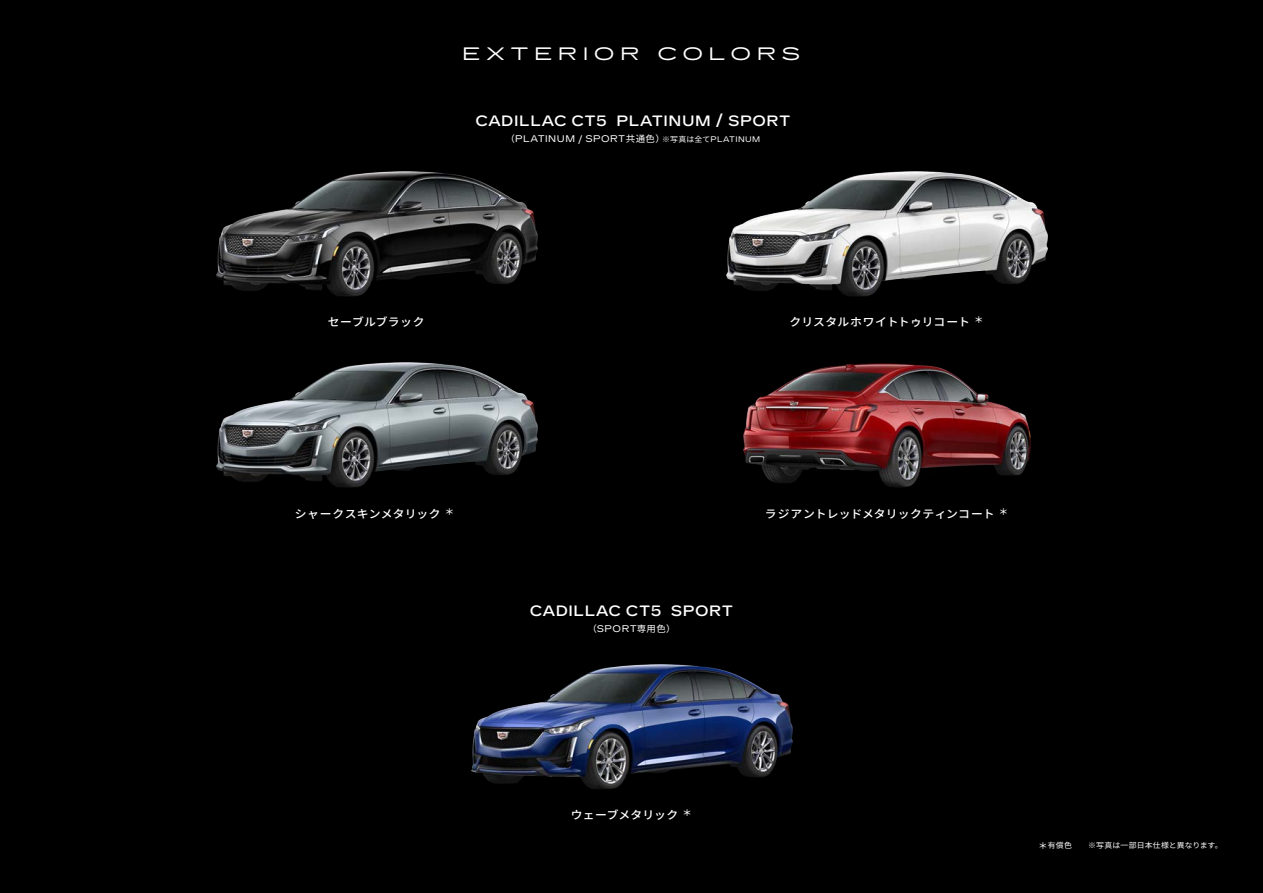
<style>
.page{position:relative;width:1263px;height:893px;background:#000}
.page>*{position:absolute;margin:0;border:0;box-sizing:border-box;transform-origin:0 0}
.t1{font:expanded 18px "Cadillac Gothic";letter-spacing:.3em;color:#fff}
.t2{font:500 15px "Cadillac Gothic";letter-spacing:.04em;color:#fff}
.t3{font:500 11.25px "Source Han Sans";letter-spacing:.02em;color:#fff;scale:1.05 1}
.t4{font:9.6px "Cadillac Gothic";letter-spacing:.05em;color:#fff}
.t5{font:9px "Source Han Sans";color:#fff;scale:1.05 1}
.t6{font:7.5px "Source Han Sans";letter-spacing:.015em;color:#fff;scale:1.05 1}
.s1{font-family:"Source Han Sans";font-size:9px}
.s2{font-family:"Source Han Sans";font-size:7.5px}
.s3{font-size:7.95px}
.s4{font-family:"Cadillac Gothic";font-size:9.6px}
.s5{font-size:9px}
</style>
<div class="page">
<img style="left:217px;top:171px;width:320px;height:125px">
<img style="left:217px;top:363px;width:320px;height:124px">
<img style="left:727px;top:171px;width:320px;height:125px">
<img style="left:743px;top:363px;width:288px;height:124px">
<img style="left:472px;top:664px;width:320px;height:125px">
<h1 class="t1" style="left:462px;top:43px;width:340px">EXTERIOR COLORS</h1>
<h2 class="t2" style="left:475px;top:112px;width:317px">CADILLAC CT5 PLATINUM / SPORT</h2>
<p class="t4" style="left:506px;top:133px;width:256px"><span class="s1">（</span>PLATINUM / SPORT<span class="s1">共通色）</span><span class="s2">※写真は全て</span><span class="s3">PLATINUM</span></p>
<p class="t3" style="left:328px;top:316px;width:93px">セーブルブラック</p>
<p class="t3" style="left:789px;top:316px;width:186px">クリスタルホワイトトゥリコート <sup>＊</sup></p>
<p class="t3" style="left:295px;top:507px;width:154px">シャークスキンメタリック <sup>＊</sup></p>
<p class="t3" style="left:765px;top:507px;width:233px">ラジアントレッドメタリックティンコート <sup>＊</sup></p>
<h2 class="t2" style="left:530px;top:602px;width:205px">CADILLAC CT5 SPORT</h2>
<p class="t5" style="left:587px;top:624px;width:85px">（<span class="s4">SPORT</span>専用色）</p>
<p class="t3" style="left:571px;top:809px;width:117px">ウェーブメタリック <sup>＊</sup></p>
<p class="t6" style="left:1038px;top:841px;width:177px"><span class="s5">＊</span>有償色　　※写真は一部日本仕様と異なります。</p>
</div>
